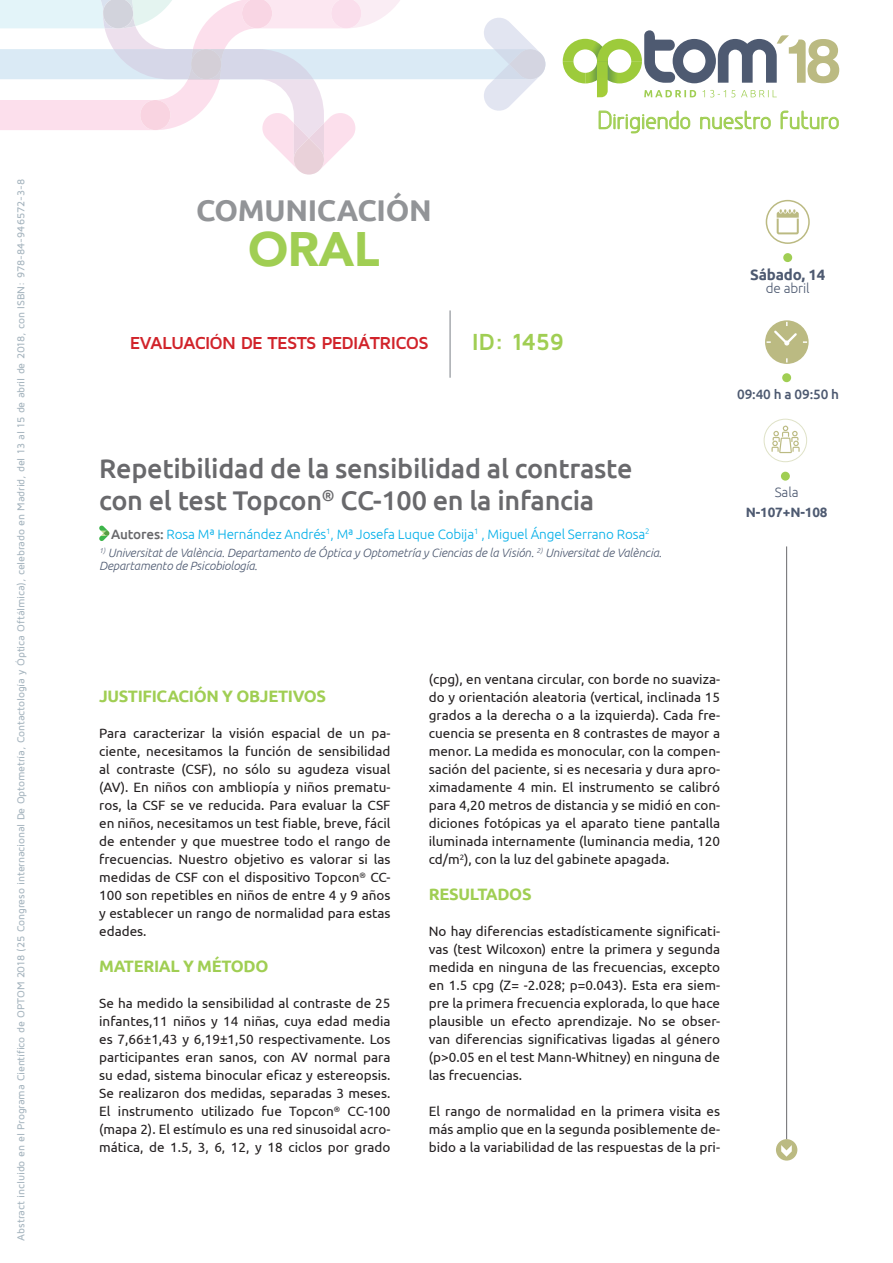
<style>
.page{position:relative;width:893px;height:1263px;background:#fff}
.page>*{position:absolute;margin:0;border:0;box-sizing:border-box;transform-origin:0 0}
.t1{font:900 48.3px "Avenir";color:#a0ce53}
.t2{font:700 30px "Ubuntu";letter-spacing:-.01em;color:#929497}
.t3{font:500 27px/31.5px "Ubuntu";letter-spacing:-.01em;color:#69696c}
.t4{font:700 24.15px "Maven Pro";color:#a0ce53}
.t5{font:23.4px "Greyscale Basic";color:#a0ce53}
.t6{font:700 18px "Maven Pro";letter-spacing:-.045em;color:#d1232a}
.t7{font:700 16.5px "Ubuntu";letter-spacing:-.02em;color:#a0ce53}
.t8{font:700 15px "Ubuntu";color:#4e5a71}
.t9{font:13.5px/18px "Ubuntu";color:#231f20;text-align:justify}
.t10{font:300 13.5px "Ubuntu";letter-spacing:-.01em;color:#00aee8}
.t11{font:500 13.5px "Ubuntu";letter-spacing:-.01em;color:#4e5a71}
.t12{font:300 13.5px "Ubuntu";letter-spacing:-.01em;color:#4e5a71}
.t13{font:700 13.5px "Ubuntu";letter-spacing:-.01em;color:#4e5a71}
.t14{font:italic 300 12px/13.5px "Ubuntu";letter-spacing:-.01em;color:#4e5a71}
.t15{font:500 10.5px "Maven Pro";letter-spacing:-.015em;color:#a5b4be}
.s1{font-weight:500;color:#69696c}
</style>
<div class="page">
<svg style="left:563px;top:30px;width:276px;height:67px"></svg>
<svg style="left:599px;top:111px;width:91px;height:22px"></svg>
<svg style="left:700px;top:111px;width:71px;height:18px"></svg>
<svg style="left:781px;top:111px;width:58px;height:18px"></svg>
<svg style="left:0;top:0;width:545px;height:175px"></svg>
<div style="left:776px;top:1139px;width:21px;height:21px;background:#bbba82;border-radius:50%"></div>
<svg style="left:781px;top:1145px;width:11px;height:12px"></svg>
<div style="left:783px;top:253px;width:9px;height:9px;background:#a0ce53;border-radius:50%"></div>
<div style="left:766px;top:200px;width:44px;height:44px;border:2px solid #bbba82;border-radius:50%"></div>
<svg style="left:777px;top:209px;width:22px;height:25px"></svg>
<div style="left:781px;top:472px;width:9px;height:9px;background:#a0ce53;border-radius:50%"></div>
<svg style="left:764px;top:419px;width:43px;height:43px"></svg>
<div style="left:764px;top:419px;width:43px;height:43px;border:1px solid #dfe2c7;border-radius:50%"></div>
<svg style="left:771px;top:425px;width:29px;height:28px"></svg>
<div style="left:782px;top:373px;width:9px;height:9px;background:#a0ce53;border-radius:50%"></div>
<svg style="left:765px;top:320px;width:44px;height:44px"></svg>
<hr style="left:786px;top:546px;width:1px;height:593px;background:#69696c">
<svg style="left:99px;top:526px;width:10px;height:15px"></svg>
<hr style="left:450px;top:310px;width:1px;height:68px;background:#7a8086">
<p class="t15" style="left:14px;top:1240px;width:1063px;rotate:-90deg">Abstract incluido en el Programa Científico de OPTOM 2018 (25 Congreso internacional De Optometría, Contactología y Óptica Oftálmica), celebrado en Madrid, del 13 al 15 de abril de 2018, con ISBN: 978-84-946572-3-8</p>
<h2 class="t2" style="left:196px;top:192px;width:237px">COMUNICACIÓN</h2>
<h1 class="t1" style="left:248px;top:208px;width:133px">ORAL</h1>
<h3 class="t6" style="left:130px;top:332px;width:301px">EVALUACIÓN DE TESTS PEDIÁTRICOS</h3>
<h3 class="t4" style="left:472px;top:327px;width:94px">ID : 1459</h3>
<h3 class="t5" style="left:597px;top:106px;width:244px">Dirigiendo nuestro futuro</h3>
<p class="t8" style="left:750px;top:265px;width:77px">SÁBADO, 14</p>
<p class="t12" style="left:766px;top:280px;width:45px">de abril</p>
<p class="t11" style="left:737px;top:385px;width:103px">09:40 h a 09:50 h</p>
<h3 class="t3" style="left:99px;top:452px;width:535px">Repetibilidad de la sensibilidad al contraste con el test Topcon<sup>®</sup> CC-100 en la infancia</h3>
<p class="t10" style="left:111px;top:526px;width:540px"><span class="s1">Autores:</span> Rosa Mª Hernández Andrés<sup>1</sup>, Mª Josefa Luque Cobija<sup>1</sup> , Miguel Ángel Serrano Rosa<sup>2</sup></p>
<p class="t14" style="left:99px;top:545px;width:564px"><sup>1)</sup> Universitat de València. Departamento de Óptica y Optometría y Ciencias de la Visión. <sup>2)</sup> Universitat de València.<br>Departamento de Psicobiología.</p>
<p class="t12" style="left:775px;top:484px;width:25px">Sala</p>
<p class="t13" style="left:746px;top:504px;width:83px">N-107+N-108</p>
<p class="t7" style="left:99px;top:686px;width:228px">JUSTIFICACIÓN Y OBJETIVOS</p>
<p class="t9" style="left:99px;top:724px;width:293px">Para caracterizar la visión espacial de un pa&shy;ciente, necesitamos la función de sensibilidad al contraste (CSF), no sólo su agudeza visual (AV). En niños con ambliopía y niños prematu&shy;ros, la CSF se ve reducida. Para evaluar la CSF en niños, necesitamos un test fiable, breve, fácil de entender y que muestree todo el rango de frecuencias. Nuestro objetivo es valorar si las medidas de CSF con el dispositivo Topcon<sup>®</sup> CC-100 son repetibles en niños de entre 4 y 9 años y establecer un rango de normalidad para estas edades.</p>
<p class="t7" style="left:99px;top:956px;width:171px">MATERIAL Y MÉTODO</p>
<p class="t9" style="left:99px;top:994px;width:293px">Se ha medido la sensibilidad al contraste de 25 infantes,11 niños y 14 niñas, cuya edad media es 7,66±1,43 y 6,19±1,50 respectivamente. Los participantes eran sanos, con AV normal para su edad, sistema binocular eficaz y estereopsis.<br>Se realizaron dos medidas, separadas 3 meses.<br>El instrumento utilizado fue Topcon<sup>®</sup> CC-100 (mapa 2). El estímulo es una red sinusoidal acro&shy;mática, de 1.5, 3, 6, 12, y 18 ciclos por grado</p>
<p class="t9" style="left:429px;top:670px;width:293px">(cpg), en ventana circular, con borde no suaviza&shy;do y orientación aleatoria (vertical, inclinada 15 grados a la derecha o a la izquierda). Cada fre&shy;cuencia se presenta en 8 contrastes de mayor a menor. La medida es monocular, con la compen&shy;sación del paciente, si es necesaria y dura apro&shy;ximadamente 4 min. El instrumento se calibró para 4,20 metros de distancia y se midió en con&shy;diciones fotópicas ya el aparato tiene pantalla iluminada internamente (luminancia media, 120 cd/m<sup>2</sup>), con la luz del gabinete apagada.</p>
<p class="t7" style="left:429px;top:884px;width:104px">RESULTADOS</p>
<p class="t9" style="left:429px;top:922px;width:293px">No hay diferencias estadísticamente significati&shy;vas (test Wilcoxon) entre la primera y segunda medida en ninguna de las frecuencias, excepto en 1.5 cpg (Z= -2.028; p=0.043). Esta era siem&shy;pre la primera frecuencia explorada, lo que hace plausible un efecto aprendizaje. No se obser&shy;van diferencias significativas ligadas al género (p&gt;0.05 en el test Mann-Whitney) en ninguna de las frecuencias.</p>
<p class="t9" style="left:429px;top:1102px;width:293px">El rango de normalidad en la primera visita es más amplio que en la segunda posiblemente de&shy;bido a la variabilidad de las respuestas de la pri-</p>
</div>
